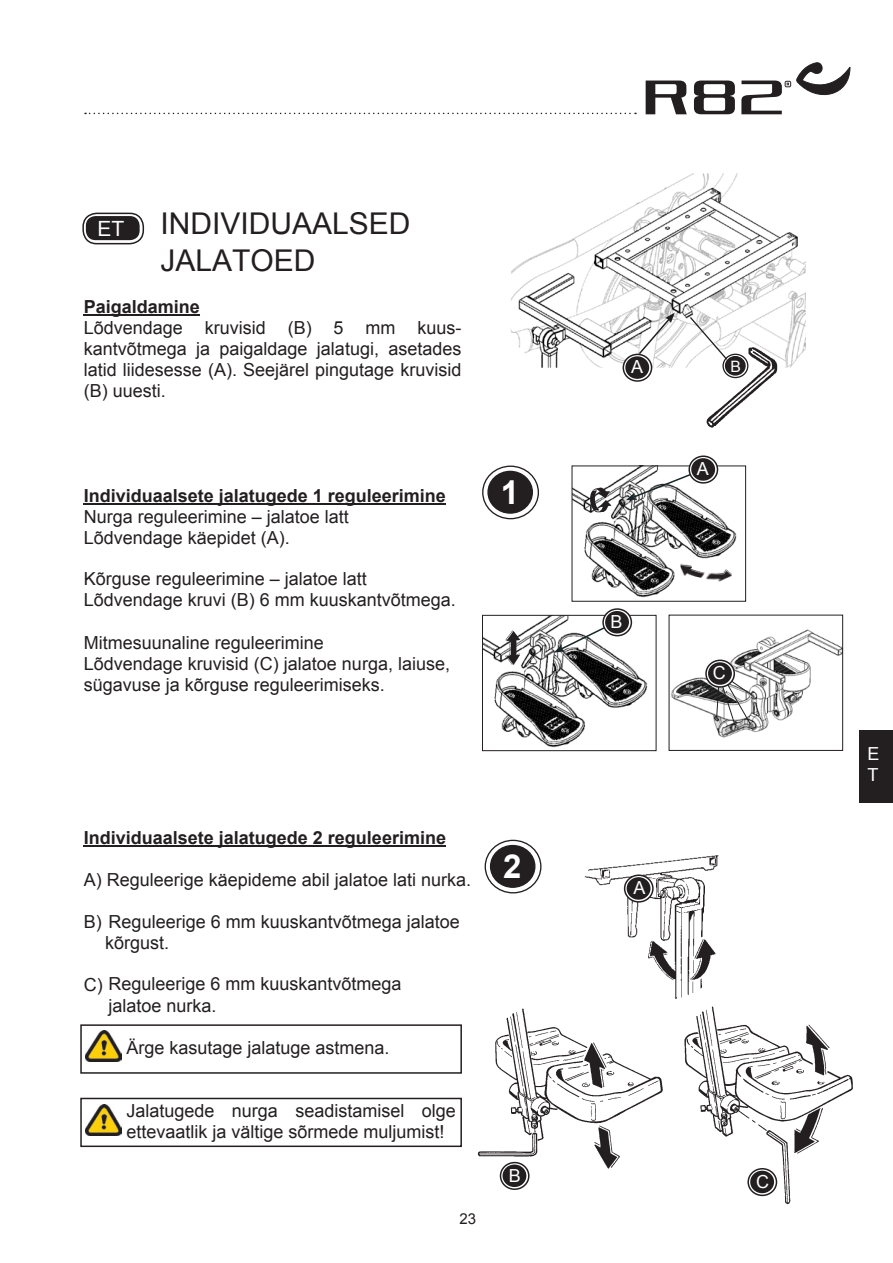
<style>
.page{position:relative;width:893px;height:1263px;background:#fff}
.page>*{position:absolute;margin:0;border:0;box-sizing:border-box;transform-origin:0 0}
.t1{font:700 33px "Arial";color:#fff}
.Overskrift{font:30px/36px "Arial";color:#231f20}
.Landemærke{font:21px "Arial";color:#fff}
.Brødtekst{font:18px/21px "Arial";color:#231f20}
.Brødtekst_-_indrykke{font:18px/21px "Arial";color:#231f20}
.Advarselstekst{font:18px/21px "Arial";color:#231f20}
.Brødtekst-2{font:700 18px "Arial";color:#231f20}
.t2{font:18px/21.6px "Arial";color:#fff}
.t3{font:15.75px "Arial";color:#fff}
.t4{font:15px "Arial";color:#231f20}
.s1{font-weight:700}
</style>
<div class="page">
<svg style="left:85px;top:113px;width:551px;height:1px"></svg>
<svg style="left:646px;top:81px;width:41px;height:33px"></svg>
<svg style="left:694px;top:81px;width:41px;height:33px"></svg>
<svg style="left:741px;top:62px;width:109px;height:52px"></svg>
<hr style="left:84px;top:314px;width:116px;height:2px;background:#231f20">
<hr style="left:84px;top:503px;width:362px;height:2px;background:#231f20">
<hr style="left:84px;top:845px;width:362px;height:2px;background:#231f20">
<div style="left:87px;top:217px;width:52px;height:22px;background:#231f20;border-radius:9px"></div>
<div style="left:86px;top:216px;width:54px;height:24px;border:2px solid #231f20;border-radius:9px"></div>
<div style="left:82px;top:213px;width:62px;height:31px;border:2px solid #231f20;border-radius:14px"></div>
<div style="left:80px;top:1098px;width:382px;height:49px;border:2px solid #231f20"></div>
<img style="left:86px;top:1104px;width:35px;height:31px">
<div style="left:80px;top:1024px;width:382px;height:50px;border:2px solid #231f20"></div>
<img style="left:86px;top:1031px;width:35px;height:31px">
<img style="left:574px;top:468px;width:163px;height:130px">
<div style="left:572px;top:466px;width:174px;height:136px;border:1px solid #231f20"></div>
<svg style="left:626px;top:471px;width:71px;height:29px"></svg>
<img style="left:678px;top:559px;width:58px;height:24px">
<img style="left:590px;top:488px;width:23px;height:25px">
<img style="left:484px;top:617px;width:164px;height:131px">
<div style="left:482px;top:615px;width:174px;height:136px;border:1px solid #231f20"></div>
<svg style="left:554px;top:625px;width:54px;height:28px"></svg>
<img style="left:506px;top:631px;width:15px;height:34px">
<img style="left:671px;top:629px;width:170px;height:109px">
<div style="left:669px;top:615px;width:174px;height:136px;border:1px solid #231f20"></div>
<svg style="left:716px;top:676px;width:37px;height:53px"></svg>
<svg style="left:689px;top:456px;width:28px;height:27px"></svg>
<div style="left:688px;top:455px;width:30px;height:29px;border:2px solid #231f20;border-radius:50%"></div>
<div style="left:692px;top:459px;width:22px;height:21px;background:#231f20;border-radius:50%"></div>
<div style="left:691px;top:458px;width:24px;height:23px;border:2px solid #231f20;border-radius:50%"></div>
<svg style="left:603px;top:609px;width:28px;height:27px"></svg>
<div style="left:602px;top:608px;width:30px;height:28px;border:2px solid #231f20;border-radius:50%"></div>
<div style="left:606px;top:612px;width:22px;height:21px;background:#231f20;border-radius:50%"></div>
<div style="left:605px;top:611px;width:24px;height:22px;border:2px solid #231f20;border-radius:50%"></div>
<svg style="left:706px;top:660px;width:28px;height:27px"></svg>
<div style="left:705px;top:659px;width:30px;height:29px;border:2px solid #231f20;border-radius:50%"></div>
<div style="left:709px;top:663px;width:22px;height:21px;background:#231f20;border-radius:50%"></div>
<div style="left:708px;top:662px;width:24px;height:23px;border:2px solid #231f20;border-radius:50%"></div>
<img style="left:477px;top:1008px;width:181px;height:182px">
<img style="left:658px;top:1006px;width:195px;height:199px">
<svg style="left:500px;top:1162px;width:29px;height:27px"></svg>
<div style="left:500px;top:1162px;width:29px;height:28px;border:2px solid #231f20;border-radius:50%"></div>
<div style="left:503px;top:1165px;width:23px;height:21px;background:#231f20;border-radius:50%"></div>
<div style="left:502px;top:1164px;width:24px;height:23px;border:2px solid #231f20;border-radius:50%"></div>
<svg style="left:748px;top:1169px;width:28px;height:26px"></svg>
<div style="left:747px;top:1168px;width:30px;height:28px;border:2px solid #231f20;border-radius:50%"></div>
<div style="left:751px;top:1171px;width:22px;height:21px;background:#231f20;border-radius:50%"></div>
<div style="left:750px;top:1171px;width:24px;height:22px;border:2px solid #231f20;border-radius:50%"></div>
<svg style="left:483px;top:466px;width:55px;height:53px"></svg>
<div style="left:482px;top:466px;width:57px;height:53px;border:1px solid #231f20;border-radius:50%"></div>
<div style="left:488px;top:471px;width:44px;height:42px;background:#231f20;border-radius:50%"></div>
<div style="left:487px;top:471px;width:46px;height:43px;border:1px solid #231f20;border-radius:50%"></div>
<svg style="left:485px;top:840px;width:56px;height:53px"></svg>
<div style="left:485px;top:840px;width:56px;height:53px;border:1px solid #231f20;border-radius:50%"></div>
<div style="left:491px;top:845px;width:44px;height:42px;background:#231f20;border-radius:50%"></div>
<div style="left:490px;top:845px;width:45px;height:43px;border:1px solid #231f20;border-radius:50%"></div>
<img style="left:584px;top:855px;width:135px;height:144px">
<svg style="left:625px;top:875px;width:28px;height:27px"></svg>
<div style="left:624px;top:874px;width:30px;height:29px;border:2px solid #231f20;border-radius:50%"></div>
<div style="left:627px;top:878px;width:23px;height:21px;background:#231f20;border-radius:50%"></div>
<div style="left:627px;top:877px;width:23px;height:23px;border:2px solid #231f20;border-radius:50%"></div>
<img style="left:511px;top:173px;width:295px;height:195px">
<svg style="left:689px;top:316px;width:40px;height:45px"></svg>
<svg style="left:637px;top:313px;width:38px;height:43px"></svg>
<img style="left:706px;top:346px;width:71px;height:82px">
<svg style="left:623px;top:354px;width:29px;height:27px"></svg>
<div style="left:623px;top:354px;width:29px;height:28px;border:2px solid #231f20;border-radius:50%"></div>
<div style="left:626px;top:357px;width:22px;height:21px;background:#231f20;border-radius:50%"></div>
<div style="left:625px;top:356px;width:24px;height:23px;border:2px solid #231f20;border-radius:50%"></div>
<div style="left:859px;top:730px;width:34px;height:72px;background:#231f20"></div>
<p class="Overskrift" style="left:160px;top:206px;width:252px">INDIVIDUAALSED<br>JALATOED</p>
<p class="Brødtekst" style="left:84px;top:296px;width:379px"><span class="s1">Paigaldamine<br></span>Lõdvendage kruvisid (B) 5 mm kuus&shy;kantvõtmega ja paigaldage jalatugi, asetades latid liidesesse (A). Seejärel pingutage kruvisid (B) uuesti.</p>
<p class="Landemærke" style="left:97px;top:214px;width:28px">ET</p>
<p class="Brødtekst" style="left:84px;top:485px;width:364px"><span class="s1">Individuaalsete jalatugede 1 reguleerimine<br></span>Nurga reguleerimine – jalatoe latt<br>Lõdvendage käepidet (A).</p>
<p class="Brødtekst" style="left:84px;top:568px;width:374px">Kõrguse reguleerimine – jalatoe latt<br>Lõdvendage kruvi (B) 6 mm kuuskantvõtmega.</p>
<p class="Brødtekst" style="left:84px;top:632px;width:368px">Mitmesuunaline reguleerimine<br>Lõdvendage kruvisid (C) jalatoe nurga, laiuse, sügavuse ja kõrguse reguleerimiseks.</p>
<p class="t1" style="left:501px;top:470px;width:20px">1</p>
<p class="t2" style="left:631px;top:356px;width:14px">A</p>
<p class="t3" style="left:730px;top:355px;width:12px">B</p>
<p class="t2" style="left:697px;top:457px;width:14px">A</p>
<p class="t2" style="left:610px;top:610px;width:14px">B</p>
<p class="t2" style="left:713px;top:662px;width:14px">C</p>
<p class="Brødtekst-2" style="left:84px;top:824px;width:364px">Individuaalsete jalatugede 2 reguleerimine</p>
<p class="Brødtekst_-_indrykke" style="left:84px;top:869px;width:389px">A) Reguleerige käepideme abil jalatoe lati nurka.</p>
<p class="Brødtekst_-_indrykke" style="left:105px;top:911px;width:356px;text-indent:-21px">B) Reguleerige 6 mm kuuskantvõtmega jalatoe kõrgust.</p>
<p class="Brødtekst_-_indrykke" style="left:108px;top:973px;width:295px;line-height:21.6px;text-indent:-25px">C) Reguleerige 6 mm kuuskantvõtmega jalatoe nurka.</p>
<p class="Advarselstekst" style="left:126px;top:1037px;width:265px">Ärge kasutage jalatuge astmena.</p>
<p class="Advarselstekst" style="left:126px;top:1100px;width:331px">Jalatugede nurga seadistamisel olge ettevaatlik ja vältige sõrmede muljumist!</p>
<p class="t4" style="left:459px;top:1208px;width:18px">23</p>
<p class="t1" style="left:503px;top:844px;width:20px">2</p>
<p class="t2" style="left:633px;top:876px;width:14px">A</p>
<p class="t2" style="left:509px;top:1165px;width:14px">B</p>
<p class="t2" style="left:756px;top:1171px;width:14px">C</p>
<p class="t2" style="left:867px;top:743px;width:14px">E<br>T</p>
</div>
